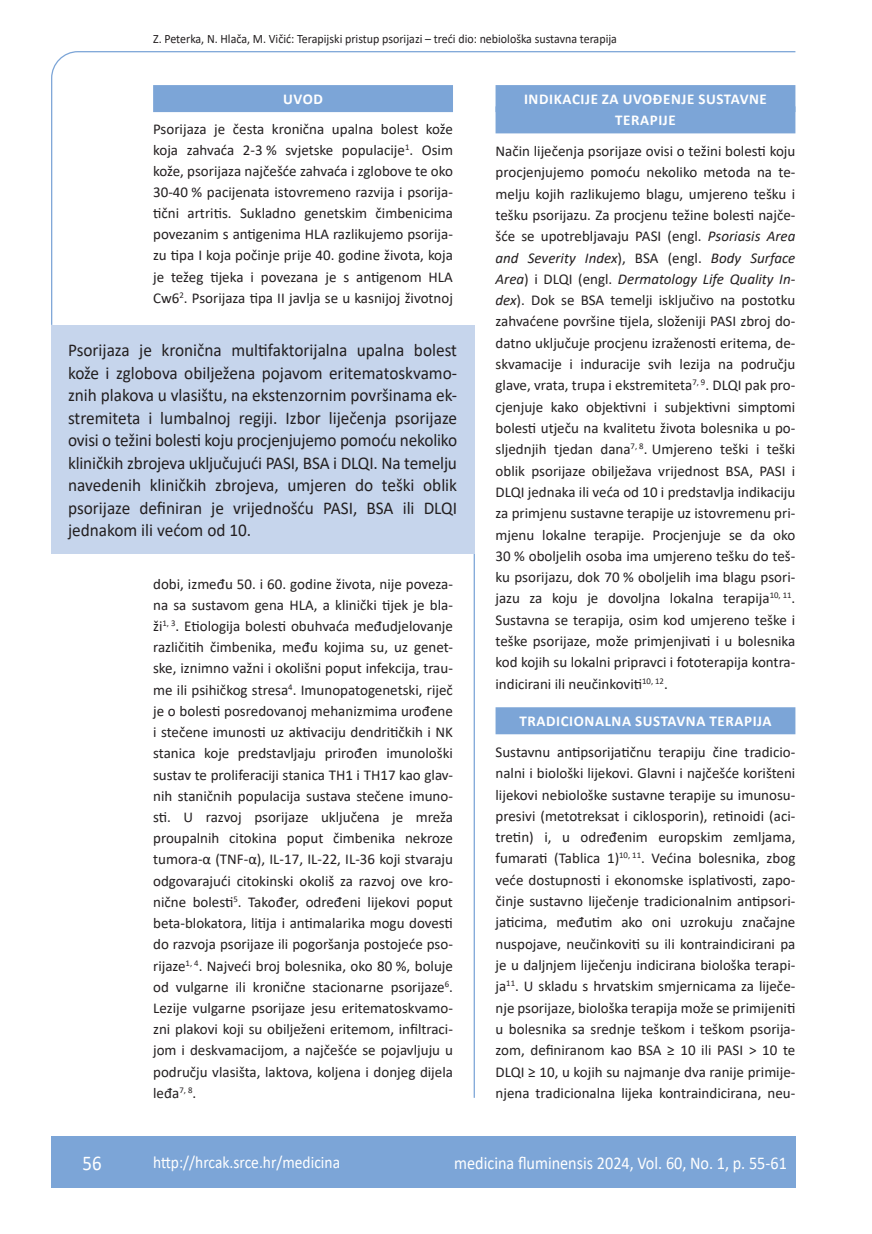
<style>
.page{position:relative;width:872px;height:1234px;background:#fff}
.page>*{position:absolute;margin:0;border:0;box-sizing:border-box;transform-origin:0 0}
.t1{font:21px "Calibri";color:#fff;scale:.9 1}
.anterfile{font:18px/22.5px "Calibri";color:#231f20;text-align:justify;scale:.96 1}
.t2{font:18px "Calibri";color:#fff;scale:.9 1}
.t3{font:17.25px "Calibri";color:#fff;scale:.9 1}
.osnovni_tekst{font:15px/21.3px "Calibri";color:#231f20;text-align:justify}
.naslov_ruler{font:700 15px "Calibri";letter-spacing:.04em;color:#fff}
.glava{font:12.75px "Calibri";color:#231f20;scale:.94 1}
.s1{font-style:italic}
</style>
<div class="page">
<svg style="left:51px;top:51px;width:745px;height:275px"></svg>
<hr style="left:473px;top:553px;width:2px;height:544px;background:#7ca5d7">
<div style="left:51px;top:1135px;width:744px;height:51px;background:#7ca5d7"></div>
<div style="left:153px;top:85px;width:300px;height:27px;background:#7ca5d7"></div>
<div style="left:495px;top:85px;width:300px;height:27px;background:#7ca5d7"></div>
<div style="left:495px;top:106px;width:300px;height:27px;background:#7ca5d7"></div>
<div style="left:495px;top:707px;width:300px;height:27px;background:#7ca5d7"></div>
<div style="left:51px;top:325px;width:423px;height:228px;background:#c6d5ec"></div>
<p class="glava" style="left:153px;top:29px;width:495px">Z. Peterka, N. Hlača, M. Vičić: Terapijski pristup psorijazi – treći dio: nebiološka sustavna terapija</p>
<p class="naslov_ruler" style="left:283px;top:88px;width:41px">UVOD</p>
<p class="osnovni_tekst" style="left:153px;top:118px;width:301px">Psorijaza je česta kronična upalna bolest kože koja zahvaća 2-3 % svjetske populacije<sup>1</sup>. Osim kože, psorijaza najčešće zahvaća i zglobove te oko 30-40 % pacijenata istovremeno razvija i psorija&shy;tični artritis. Sukladno genetskim čimbenicima povezanim s antigenima HLA razlikujemo psorija&shy;zu tipa I koja počinje prije 40. godine života, koja je težeg tijeka i povezana je s antigenom HLA Cw6<sup>2</sup>. Psorijaza tipa II javlja se u kasnijoj životnoj</p>
<p class="anterfile" style="left:68px;top:338px;width:407px">Psorijaza je kronična multifaktorijalna upalna bolest kože i zglobova obilježena pojavom eritematoskvamo&shy;znih plakova u vlasištu, na ekstenzornim površinama ek&shy;stremiteta i lumbalnoj regiji. Izbor liječenja psorijaze ovisi o težini bolesti koju procjenjujemo pomoću nekoliko kliničkih zbrojeva uključujući PASI, BSA i DLQI. Na temelju navedenih kliničkih zbrojeva, umjeren do teški oblik psorijaze definiran je vrijednošću PASI, BSA ili DLQI jednakom ili većom od 10.</p>
<p class="osnovni_tekst" style="left:153px;top:572px;width:301px">dobi, između 50. i 60. godine života, nije poveza&shy;na sa sustavom gena HLA, a klinički tijek je bla&shy;ži<sup>1,</sup> <sup>3</sup>. Etiologija bolesti obuhvaća međudjelovanje različitih čimbenika, među kojima su, uz genet&shy;ske, iznimno važni i okolišni poput infekcija, trau&shy;me ili psihičkog stresa<sup>4</sup>. Imunopatogenetski, riječ je o bolesti posredovanoj mehanizmima urođene i stečene imunosti uz aktivaciju dendritičkih i NK stanica koje predstavljaju prirođen imunološki sustav te proliferaciji stanica TH1 i TH17 kao glav&shy;nih staničnih populacija sustava stečene imuno&shy;sti. U razvoj psorijaze uključena je mreža proupalnih citokina poput čimbenika nekroze tumora-α (TNF-α), IL-17, IL-22, IL-36 koji stvaraju odgovarajući citokinski okoliš za razvoj ove kro&shy;nične bolesti<sup>5</sup>. Također, određeni lijekovi poput beta-blokatora, litija i antimalarika mogu dovesti do razvoja psorijaze ili pogoršanja postojeće pso&shy;rijaze<sup>1,</sup> <sup>4</sup>. Najveći broj bolesnika, oko 80 %, boluje od vulgarne ili kronične stacionarne psorijaze<sup>6</sup>.<br>Lezije vulgarne psorijaze jesu eritematoskvamo&shy;zni plakovi koji su obilježeni eritemom, infiltraci&shy;jom i deskvamacijom, a najčešće se pojavljuju u području vlasišta, laktova, koljena i donjeg dijela leđa<sup>7,</sup> <sup>8</sup>.</p>
<p class="naslov_ruler" style="left:524px;top:88px;width:244px">INDIKACIJE ZA UVOĐENJE SUSTAVNE</p>
<p class="naslov_ruler" style="left:615px;top:109px;width:62px">TERAPIJE</p>
<p class="osnovni_tekst" style="left:495px;top:140px;width:301px">Način liječenja psorijaze ovisi o težini bolesti koju procjenjujemo pomoću nekoliko metoda na te&shy;melju kojih razlikujemo blagu, umjereno tešku i tešku psorijazu. Za procjenu težine bolesti najče&shy;šće se upotrebljavaju PASI (engl. <span class="s1">Psoriasis Area and Severity Index</span>), BSA (engl. <span class="s1">Body Surface Area</span>) i DLQI (engl. <span class="s1">Dermatology Life Quality In&shy;dex</span>). Dok se BSA temelji isključivo na postotku zahvaćene površine tijela, složeniji PASI zbroj do&shy;datno uključuje procjenu izraženosti eritema, de&shy;skvamacije i induracije svih lezija na području glave, vrata, trupa i ekstremiteta<sup>7,</sup> <sup>9</sup>. DLQI pak pro&shy;cjenjuje kako objektivni i subjektivni simptomi bolesti utječu na kvalitetu života bolesnika u po&shy;sljednjih tjedan dana<sup>7,</sup> <sup>8</sup>. Umjereno teški i teški oblik psorijaze obilježava vrijednost BSA, PASI i DLQI jednaka ili veća od 10 i predstavlja indikaciju za primjenu sustavne terapije uz istovremenu pri&shy;mjenu lokalne terapije. Procjenjuje se da oko 30 % oboljelih osoba ima umjereno tešku do teš&shy;ku psorijazu, dok 70 % oboljelih ima blagu psori&shy;jazu za koju je dovoljna lokalna terapija<sup>10,</sup> <sup>11</sup>.<br>Sustavna se terapija, osim kod umjereno teške i teške psorijaze, može primjenjivati i u bolesnika kod kojih su lokalni pripravci i fototerapija kontra&shy;indicirani ili neučinkoviti<sup>10,</sup> <sup>12</sup>.</p>
<p class="naslov_ruler" style="left:519px;top:710px;width:254px">TRADICIONALNA SUSTAVNA TERAPIJA</p>
<p class="osnovni_tekst" style="left:495px;top:740px;width:301px">Sustavnu antipsorijatičnu terapiju čine tradicio&shy;nalni i biološki lijekovi. Glavni i najčešće korišteni lijekovi nebiološke sustavne terapije su imunosu&shy;presivi (metotreksat i ciklosporin), retinoidi (aci&shy;tretin) i, u određenim europskim zemljama, fumarati (Tablica 1)<sup>10,</sup> <sup>11</sup>. Većina bolesnika, zbog veće dostupnosti i ekonomske isplativosti, zapo&shy;činje sustavno liječenje tradicionalnim antipsori&shy;jaticima, međutim ako oni uzrokuju značajne nuspojave, neučinkoviti su ili kontraindicirani pa je u daljnjem liječenju indicirana biološka terapi&shy;ja<sup>11</sup>. U skladu s hrvatskim smjernicama za liječe&shy;nje psorijaze, biološka terapija može se primijeniti u bolesnika sa srednje teškom i teškom psorija&shy;zom, definiranom kao BSA ≥ 10 ili PASI &gt; 10 te DLQI ≥ 10, u kojih su najmanje dva ranije primije&shy;njena tradicionalna lijeka kontraindicirana, neu-</p>
<p class="t1" style="left:82px;top:1147px;width:23px">56</p>
<p class="t3" style="left:153px;top:1149px;width:209px">http://hrcak.srce.hr/medicina</p>
<p class="t2" style="left:454px;top:1149px;width:371px">medicina fluminensis 2024, Vol. 60, No. 1, p. 55-61</p>
</div>
